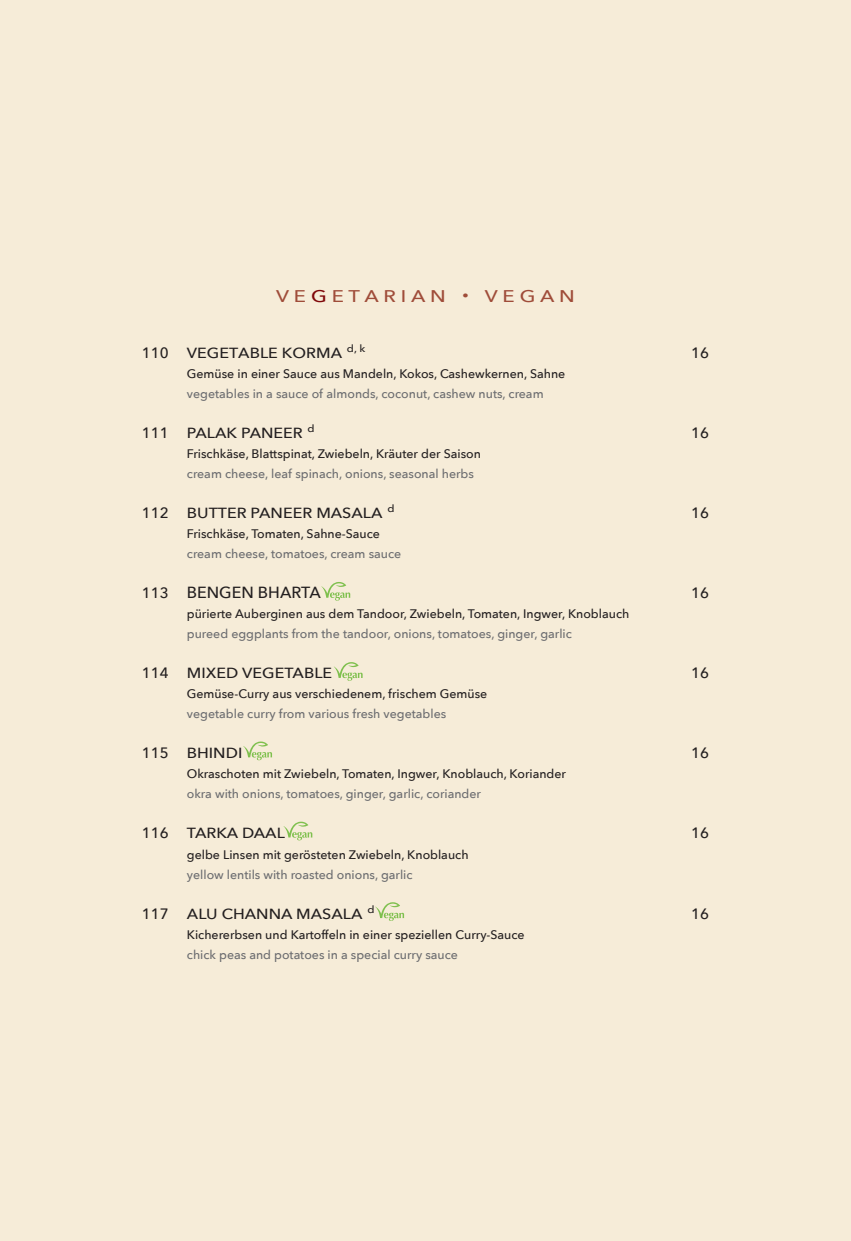
<style>
.page{position:relative;width:851px;height:1241px;background:#fff}
.page>*{position:absolute;margin:0;border:0;box-sizing:border-box;transform-origin:0 0}
.t1{font:500 16.88px "Avenir Next";color:#9f4c39;scale:1.2 1}
.t2{font:500 16.12px "Avenir Next";color:#231f20}
.t3{font:500 15px "Avenir Next";color:#231f20}
.t4{font:500 14.62px "Avenir Next";color:#231f20;scale:1.1 1}
.t5{font:500 12.38px/20px "Avenir Next";color:#231f20}
.t6{font:500 12.38px/20px "Avenir Next";color:#6c6d70}
.s1{color:#7f0709}
.s2{font-size:28.12px}
.s3{font-size:15px}
.s4{color:#231f20}
.s5{color:#6c6d70}
</style>
<div class="page">
<div style="left:0;top:0;width:850px;height:1240px;background:#f6ecd8"></div>
<svg style="left:321px;top:582px;width:29px;height:18px"></svg>
<svg style="left:334px;top:662px;width:28px;height:18px"></svg>
<svg style="left:243px;top:741px;width:29px;height:19px"></svg>
<svg style="left:283px;top:821px;width:29px;height:19px"></svg>
<svg style="left:375px;top:902px;width:29px;height:18px"></svg>
<p class="t1" style="left:276px;top:282px;width:250px">V E <span class="s1">G</span> E T A R I A N <span class="s2">·</span> V E G A N</p>
<p class="t4" style="left:142px;top:340px;width:205px"><span class="s3">110</span> VEGETABLE KORMA <sup>d,</sup> <sup>k</sup></p>
<p class="t3" style="left:691px;top:340px;width:19px">16</p>
<p class="t5" style="left:187px;top:363px;width:380px">Gemüse in einer Sauce aus Mandeln, Kokos, Cashewkernen, Sahne</p>
<p class="t6" style="left:187px;top:383px;width:358px">vegetables in a sauce of almonds, coconut, cashew nuts, cream</p>
<p class="t4" style="left:142px;top:420px;width:159px"><span class="s3">111</span> PALAK PANEER <sup>d</sup></p>
<p class="t3" style="left:691px;top:420px;width:19px">16</p>
<p class="t5" style="left:187px;top:443px;width:295px">Frischkäse, Blattspinat, Zwiebeln, Kräuter der Saison</p>
<p class="t6" style="left:187px;top:463px;width:288px">cream cheese, leaf spinach, onions, seasonal herbs</p>
<p class="t4" style="left:142px;top:500px;width:231px"><span class="s3">112</span> BUTTER PANEER MASALA <sup>d</sup></p>
<p class="t3" style="left:691px;top:500px;width:19px">16</p>
<p class="t6" style="left:187px;top:523px;width:216px"><span class="s4">Frischkäse, Tomaten, Sahne-Sauce </span>cream cheese, tomatoes, cream sauce</p>
<p class="t2" style="left:142px;top:579px;width:180px"><span class="s3">113</span> BENGEN BHARTA</p>
<p class="t3" style="left:691px;top:580px;width:19px">16</p>
<p class="t5" style="left:187px;top:603px;width:444px">pürierte Auberginen aus dem Tandoor, Zwiebeln, Tomaten, Ingwer, Knoblauch <span class="s5">pureed eggplants from the tandoor, onions, tomatoes, ginger, garlic</span></p>
<p class="t4" style="left:142px;top:660px;width:175px"><span class="s3">114</span> MIXED VEGETABLE</p>
<p class="t3" style="left:691px;top:660px;width:19px">16</p>
<p class="t5" style="left:187px;top:683px;width:302px">Gemüse-Curry aus verschiedenem, frischem Gemüse</p>
<p class="t6" style="left:187px;top:703px;width:261px">vegetable curry from various fresh vegetables</p>
<p class="t4" style="left:142px;top:740px;width:93px"><span class="s3">115</span> BHINDI</p>
<p class="t3" style="left:691px;top:740px;width:19px">16</p>
<p class="t5" style="left:187px;top:763px;width:380px">Okraschoten mit Zwiebeln, Tomaten, Ingwer, Knoblauch, Koriander <span class="s5">okra with onions, tomatoes, ginger, garlic, coriander</span></p>
<p class="t4" style="left:142px;top:820px;width:132px"><span class="s3">116</span> TARKA DAAL</p>
<p class="t3" style="left:691px;top:820px;width:19px">16</p>
<p class="t5" style="left:187px;top:843px;width:283px">gelbe Linsen mit gerösteten Zwiebeln, Knoblauch</p>
<p class="t6" style="left:187px;top:863px;width:227px">yellow lentils with roasted onions, garlic</p>
<p class="t4" style="left:142px;top:900px;width:213px"><span class="s3">117</span> ALU CHANNA MASALA <sup>d</sup></p>
<p class="t3" style="left:691px;top:900px;width:19px">16</p>
<p class="t5" style="left:187px;top:923px;width:339px">Kichererbsen und Kartoffeln in einer speziellen Curry-Sauce</p>
<p class="t6" style="left:187px;top:943px;width:272px">chick peas and potatoes in a special curry sauce</p>
</div>
